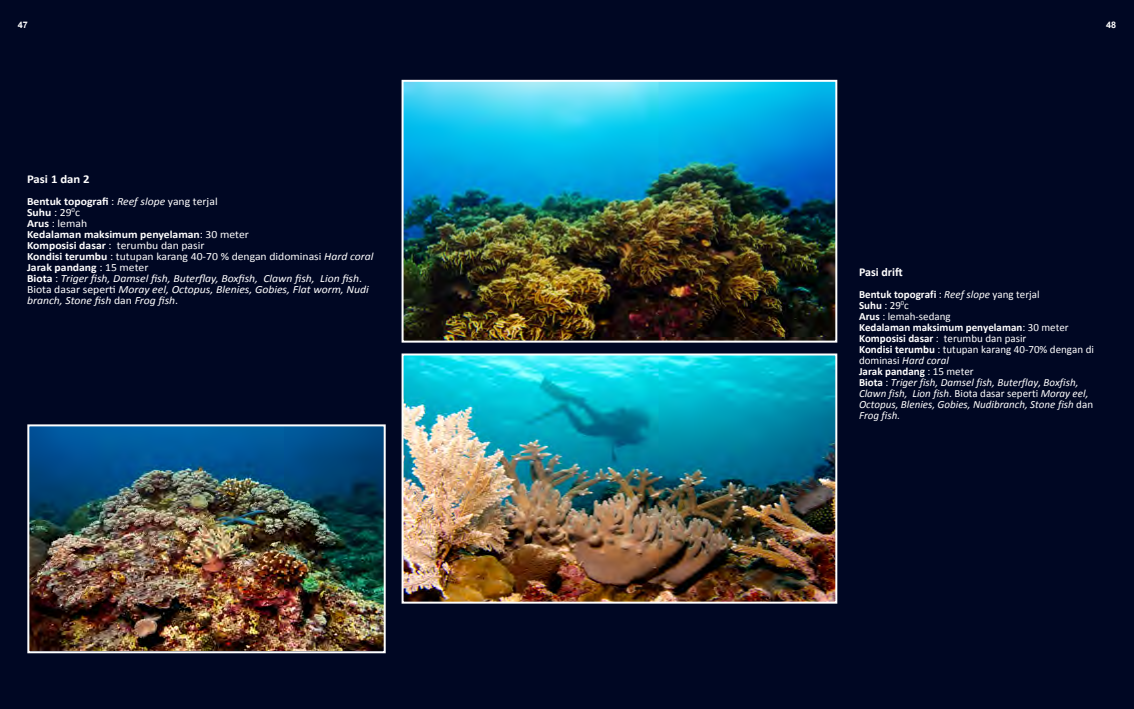
<style>
.page{position:relative;width:1134px;height:709px;background:#000723}
.page>*{position:absolute;margin:0;border:0;box-sizing:border-box;transform-origin:0 0}
.t1{font:700 12px "Calibri";color:#fff;scale:1.06 1}
.t2{font:700 12px "Calibri";color:#fff}
.t3{font:italic 11px/11px "Calibri";color:#fff;scale:1.06 1}
.t4{font:italic 11px/11px "Calibri";color:#fff}
.t5{font:11px/11px "Calibri";color:#fff}
.t6{font:700 11px "Calibri";color:#fff;scale:1.06 1}
.t7{font:11px "Calibri";color:#fff;scale:1.06 1}
.t8{font:700 11px "Calibri";color:#fff}
.t9{font:700 9px "Arial";color:#fff}
.s1{font-weight:400}
.s2{font-weight:400;font-style:italic}
.s3{font-weight:700}
.s4{font-style:italic}
.s5{font-weight:700;font-style:normal}
.s6{font-style:normal}
</style>
<div class="page">
<img style="left:405px;top:83px;width:429px;height:256px">
<div style="left:402px;top:80px;width:435px;height:262px;border:2px solid #fff"></div>
<img style="left:405px;top:356px;width:429px;height:244px">
<div style="left:402px;top:353px;width:435px;height:250px;border:2px solid #fff"></div>
<img style="left:30px;top:427px;width:353px;height:223px">
<div style="left:27px;top:424px;width:359px;height:229px;border:2px solid #fff"></div>
<p class="t9" style="left:18px;top:19px;width:12px">47</p>
<p class="t9" style="left:1106px;top:19px;width:12px">48</p>
<p class="t1" style="left:27px;top:171px;width:61px">Pasi 1 dan 2</p>
<p class="t6" style="left:27px;top:194px;width:181px">Bentuk topografi <span class="s1">:</span> <span class="s2">Reef slope</span> <span class="s1">yang terjal</span></p>
<p class="t6" style="left:27px;top:205px;width:51px">Suhu <span class="s1">: 29</span><sup>0</sup><span class="s1">c</span></p>
<p class="t7" style="left:27px;top:216px;width:58px"><span class="s3">Arus</span> : lemah</p>
<p class="t6" style="left:27px;top:227px;width:211px">Kedalaman maksimum penyelaman<span class="s1">: 30 meter</span></p>
<p class="t7" style="left:27px;top:238px;width:169px"><span class="s3">Komposisi dasar</span> : terumbu dan pasir</p>
<p class="t7" style="left:27px;top:249px;width:328px"><span class="s3">Kondisi terumbu</span> : tutupan karang 40-70 % dengan didominasi <span class="s4">Hard coral</span></p>
<p class="t6" style="left:27px;top:260px;width:116px">Jarak pandang <span class="s1">: 15 meter</span></p>
<p class="t3" style="left:27px;top:272px;width:324px"><span class="s5">Biota</span> <span class="s6">:</span> Triger fish, Damsel fish, Buterflay, Boxfish, Clawn fish, Lion fish<span class="s6">.<br>Biota dasar seperti</span> Moray eel, Octopus, Blenies, Gobies, Flat worm, Nudi branch, Stone fish <span class="s6">dan</span> Frog fish<span class="s6">.</span></p>
<p class="t2" style="left:859px;top:264px;width:45px">Pasi drift</p>
<p class="t8" style="left:859px;top:287px;width:182px">Bentuk topografi <span class="s1">:</span> <span class="s2">Reef slope</span> <span class="s1">yang terjal</span></p>
<p class="t8" style="left:859px;top:298px;width:51px">Suhu <span class="s1">: 29</span><sup>0</sup><span class="s1">c</span></p>
<p class="t5" style="left:859px;top:310px;width:93px"><span class="s3">Arus</span> : lemah-sedang</p>
<p class="t8" style="left:859px;top:320px;width:211px">Kedalaman maksimum penyelaman<span class="s1">: 30 meter</span></p>
<p class="t5" style="left:859px;top:332px;width:169px"><span class="s3">Komposisi dasar</span> : terumbu dan pasir</p>
<p class="t5" style="left:859px;top:343px;width:236px"><span class="s3">Kondisi terumbu</span> : tutupan karang 40-70% dengan di dominasi <span class="s4">Hard coral</span></p>
<p class="t8" style="left:859px;top:364px;width:116px">Jarak pandang <span class="s1">: 15 meter</span></p>
<p class="t4" style="left:859px;top:376px;width:236px"><span class="s5">Biota</span> <span class="s6">:</span> Triger fish, Damsel fish, Buterflay, Boxfish, Clawn fish, Lion fish<span class="s6">. Biota dasar seperti</span> Moray eel, Octopus, Blenies, Gobies, Nudibranch, Stone fish <span class="s6">dan </span>Frog fish.</p>
</div>
